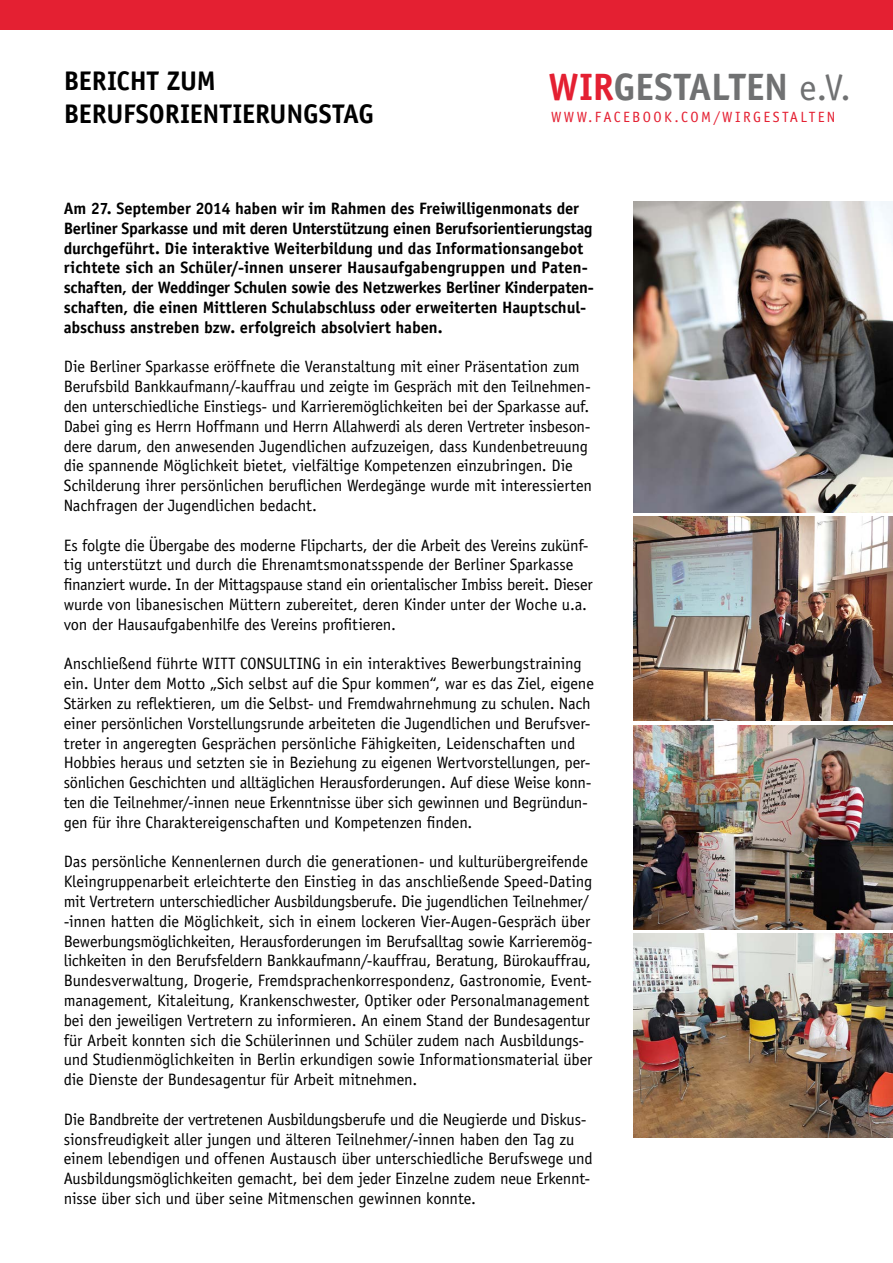
<style>
.page{position:relative;width:893px;height:1263px;background:#fff}
.page>*{position:absolute;margin:0;border:0;box-sizing:border-box;transform-origin:0 0}
.t1{font:700 38.25px "Officina Sans Std";letter-spacing:-.01em;color:#707172}
.t2{font:700 27px/32.4px "Officina Sans Std";letter-spacing:-.01em;color:#000}
.t3{font:16.5px/19.8px "Officina Sans Std";letter-spacing:-.01em;color:#000}
.t4{font:700 16.5px/19.8px "Officina Sans Std";letter-spacing:-.01em;color:#000}
.t5{font:14.85px "Officina Sans Std";letter-spacing:.16em;color:#e42032}
.s1{color:#e42032}
.s2{font-weight:400;font-size:37.2px}
</style>
<div class="page">
<div style="left:0;top:0;width:893px;height:30px;background:#e42032"></div>
<img style="left:633px;top:725px;width:260px;height:204px">
<img style="left:633px;top:202px;width:260px;height:310px">
<img style="left:633px;top:517px;width:260px;height:204px">
<img style="left:633px;top:933px;width:260px;height:204px">
<h2 class="t2" style="left:64px;top:65px;width:154px">Bericht zum<br>Berufsorientier</h2>
<h2 class="t2" style="left:270px;top:97px;width:32px">ungstag</h2>
<h1 class="t1" style="left:548px;top:63px;width:304px"><span class="s1">WIR</span>GESTALTEN <span class="s2">e.V.</span></h1>
<p class="t5" style="left:551px;top:108px;width:286px">www.facebook.com/wirgestalten</p>
<p class="t4" style="left:64px;top:198px;width:532px">Am 27. September 2014 haben wir im Rahmen des Freiwilligenmonats der Berliner Sparkasse und mit deren Unterstützung einen Berufsorientierungstag durchgeführt. Die interaktive Weiterbildung und das Informationsangebot richtete sich an Schüler/-innen unserer H ausaufgabengruppen und Paten&shy;schaften, der Weddinger Schulen sowie des Netzwerkes Berliner Kinderpaten&shy;schaften, die einen Mittleren Schulabschluss oder erweiterten H auptschul&shy;abschuss anstreben bzw. erfolgreich absolviert haben.</p>
<p class="t3" style="left:64px;top:357px;width:530px">Die Berliner Sparkasse eröffnete die Veranstaltung mit einer Präsentation zum Berufsbild Bankkaufmann/-kauffrau und zeigte im Gespräch mit den Teilnehmen&shy;den unterschiedliche Einstiegs- und Karrieremöglichkeiten bei der Sparkasse auf.<br>Dabei ging es Herrn Hoffmann und Herrn Allahwerdi als deren Vertreter insbeson&shy;dere darum, den anwesenden Jugendlichen aufzuzeigen, dass Kundenbetreuung die spannende Möglichkeit bietet, vielfältige Kompetenzen einzubringen. Die Schilderung ihrer persönlichen beruflichen Werdegänge wurde mit interessierten Nachfragen der Jugendlichen bedacht.</p>
<p class="t3" style="left:64px;top:535px;width:530px">Es folgte die Übergabe des moderne Flipcharts, der die Arbeit des Vereins zukünf&shy;tig unterstützt und durch die Ehrenamtsmonatsspende der Berliner Sparkasse finanziert wurde. In der Mittagspause stand ein orientalischer Imbiss bereit. Dieser wurde von libanesischen Müttern zubereitet, deren Kinder unter der Woche u.a. von der Hausaufgabenhilfe des Vereins profitieren.</p>
<p class="t3" style="left:64px;top:654px;width:148px">Anschließend führte WITT</p>
<p class="t3" style="left:240px;top:654px;width:9px">CONS</p>
<p class="t3" style="left:273px;top:654px;width:18px">ULTING</p>
<p class="t3" style="left:64px;top:654px;width:532px;text-indent:262px">in ein interaktives Bewerbungstraining ein. Unter dem Motto „Sich selbst auf die Spur kommen“, war es das Ziel, eigene Stärken zu reflektieren, um die Selbst- und Fremdwahrnehmung zu schulen. Nach einer persönlichen Vorstellungsrunde arbeiteten die Jugendlichen und Berufsver&shy;treter in angeregten Gesprächen persönliche Fähigkeiten, Leidenschaften und Hobbies heraus und setzten sie in Beziehung zu eigenen Wertvorstellungen, per&shy;sönlichen Geschichten und alltäglichen Herausforderungen. Auf diese Weise konn&shy;ten die Teilnehmer/-innen neue Erkenntnisse über sich gewinnen und Begründun&shy;gen für ihre Charaktereigenschaften und Kompetenzen finden.</p>
<p class="t3" style="left:64px;top:852px;width:530px">Das persönliche Kennenlernen durch die generationen- und kulturübergreifende Kleingruppenarbeit erleichterte den Einstieg in das anschließende Speed-Dating mit Vertretern unterschiedlicher Ausbildungsberufe. Die jugendlichen Teilnehmer/ -innen hatten die Möglichkeit, sich in einem lockeren Vier-Augen-Gespräch über Bewerbungsmöglichkeiten, Herausforderungen im Berufsalltag sowie Karrieremög&shy;lichkeiten in den Berufsfeldern Bankkaufmann/-kauffrau, Beratung, Bürokauffrau, Bundesverwaltung, Drogerie, Fremdsprachenkorrespondenz, Gastronomie, Event&shy;management, Kitaleitung, Krankenschwester, Optiker oder Personalmanagement bei den jeweiligen Vertretern zu informieren. An einem Stand der Bundesagentur für Arbeit konnten sich die Schülerinnen und Schüler zudem nach Ausbildungs&shy;und Studienmöglichkeiten in Berlin erkundigen sowie Informationsmaterial über die Dienste der Bundesagentur für Arbeit mitnehmen.</p>
<p class="t3" style="left:64px;top:1109px;width:531px">Die Bandbreite der vertretenen Ausbildungsberufe und die N eugierde und Diskus&shy;sionsfreudigkeit aller jungen und älteren Teilnehmer/-innen haben den Tag zu einem lebendigen und offenen Austausch über unterschiedliche Berufswege und Ausbildungsmöglichkeiten gemacht, bei dem jeder Einzelne zudem neue Erkennt&shy;nisse über sich und über seine Mitmenschen gewinnen konnte.</p>
</div>
